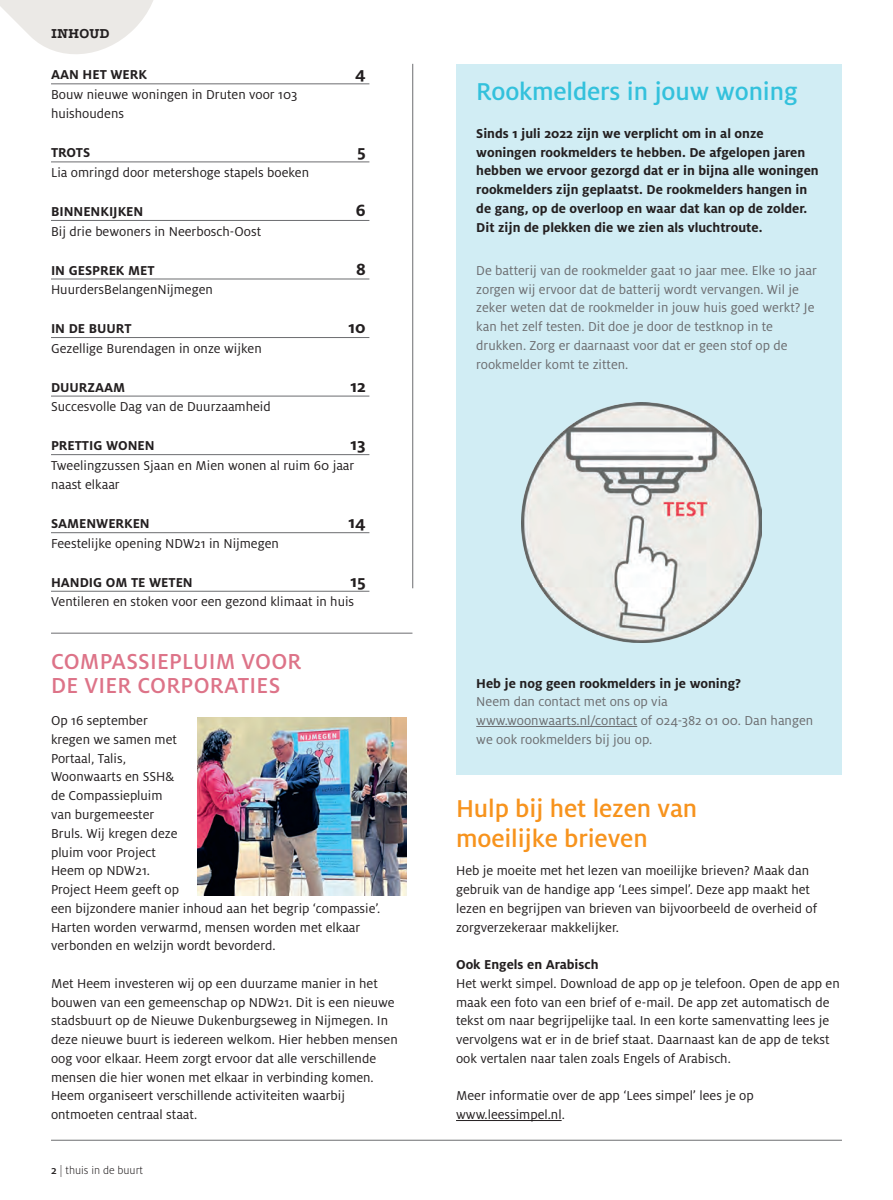
<style>
.page{position:relative;width:893px;height:1200px;background:#fff}
.page>*{position:absolute;margin:0;border:0;box-sizing:border-box;transform-origin:0 0}
.kopje_Black_18{font:500 27px "Milo OT";letter-spacing:-.005em;color:#f7931d}
.kopje_Black_18-2{font:500 27px "Milo OT";letter-spacing:-.005em;color:#33c1dc}
.pt_9_5_12_5{font:500 24px "Milo OT";letter-spacing:.01em;color:#dd7388}
.inhoud-rubriek-paginacijfer{font:700 18px "Milo OT";color:#231f20}
.rubrieksaanduiding{font:700 15px "Podkova";color:#231f20}
.pt_9_5_12_5-2{font:14.25px/18.8px "Milo OT";color:#231f20}
.pt_medium{font:14.25px/18.8px "Milo OT";color:#231f20}
.pt_9_5_12_5-3{font:14.25px/18.8px "Milo OT";color:#6c6d70}
.inhoud-tekst{font:14.25px/19.5px "Milo OT";color:#231f20}
.kopje_Black_18-3{font:700 14.25px/18.8px "Milo OT";color:#231f20}
.inhoud-rubriek-paginacijfer-2{font:700 14.25px "Milo OT";color:#231f20}
.intro_9_5_12_5{font:700 14.25px "Milo OT";color:#231f20}
.t1{font:300 12px "Milo OT";color:#231f20}
.s1{font-weight:500}
</style>
<div class="page">
<hr style="left:51px;top:1139px;width:791px;height:1px;background:#6c6d70">
<div style="left:456px;top:64px;width:386px;height:710px;background:#d1edf4"></div>
<svg style="left:0;top:0;width:153px;height:54px"></svg>
<hr style="left:51px;top:84px;width:318px;height:1px;background:#6c6d70">
<hr style="left:51px;top:162px;width:318px;height:1px;background:#6c6d70">
<hr style="left:51px;top:220px;width:318px;height:1px;background:#6c6d70">
<hr style="left:51px;top:279px;width:318px;height:1px;background:#6c6d70">
<hr style="left:51px;top:337px;width:318px;height:1px;background:#6c6d70">
<hr style="left:51px;top:396px;width:318px;height:1px;background:#6c6d70">
<hr style="left:51px;top:454px;width:318px;height:1px;background:#6c6d70">
<hr style="left:51px;top:532px;width:318px;height:1px;background:#6c6d70">
<hr style="left:51px;top:591px;width:318px;height:1px;background:#6c6d70">
<hr style="left:412px;top:64px;width:1px;height:524px;background:#6c6d70">
<hr style="left:51px;top:632px;width:361px;height:1px;background:#6c6d70">
<hr style="left:476px;top:725px;width:161px;height:1px;background:#6c6d70">
<img style="left:522px;top:403px;width:239px;height:239px">
<img style="left:198px;top:717px;width:208px;height:178px">
<hr style="left:456px;top:1119px;width:106px;height:1px;background:#231f20">
<p class="rubrieksaanduiding" style="left:51px;top:26px;width:60px">INHOUD</p>
<p class="inhoud-rubriek-paginacijfer-2" style="left:51px;top:67px;width:97px">AAN HET WERK</p>
<p class="inhoud-rubriek-paginacijfer" style="left:355px;top:64px;width:12px">4</p>
<p class="inhoud-tekst" style="left:51px;top:85px;width:248px">Bouw nieuwe woningen in Druten voor 103 huishoudens</p>
<p class="inhoud-rubriek-paginacijfer-2" style="left:51px;top:145px;width:41px">TROTS</p>
<p class="inhoud-rubriek-paginacijfer" style="left:357px;top:142px;width:10px">5</p>
<p class="inhoud-tekst" style="left:51px;top:163px;width:260px">Lia omringd door metershoge stapels boeken</p>
<p class="inhoud-rubriek-paginacijfer-2" style="left:51px;top:203px;width:94px">BINNENKIJKEN</p>
<p class="inhoud-rubriek-paginacijfer" style="left:356px;top:200px;width:11px">6</p>
<p class="inhoud-tekst" style="left:51px;top:221px;width:212px">Bij drie bewoners in Neerbosch-Oost</p>
<p class="inhoud-rubriek-paginacijfer-2" style="left:51px;top:262px;width:105px">IN GESPREK MET</p>
<p class="inhoud-rubriek-paginacijfer" style="left:356px;top:259px;width:11px">8</p>
<p class="inhoud-tekst" style="left:51px;top:280px;width:163px">HuurdersBelangenNijmegen</p>
<p class="inhoud-rubriek-paginacijfer-2" style="left:51px;top:320px;width:82px">IN DE BUURT</p>
<p class="inhoud-rubriek-paginacijfer" style="left:349px;top:317px;width:19px">10</p>
<p class="inhoud-tekst" style="left:51px;top:338px;width:212px">Gezellige Burendagen in onze wijken</p>
<p class="inhoud-rubriek-paginacijfer-2" style="left:51px;top:379px;width:76px">DUURZAAM</p>
<p class="inhoud-rubriek-paginacijfer" style="left:350px;top:376px;width:17px">12</p>
<p class="inhoud-tekst" style="left:51px;top:397px;width:221px">Succesvolle Dag van de Duurzaamheid</p>
<p class="inhoud-rubriek-paginacijfer-2" style="left:51px;top:437px;width:105px">PRETTIG WONEN</p>
<p class="inhoud-rubriek-paginacijfer" style="left:351px;top:434px;width:17px">13</p>
<p class="inhoud-tekst" style="left:51px;top:455px;width:305px">Tweelingzussen Sjaan en Mien wonen al ruim 60 jaar naast elkaar</p>
<p class="inhoud-rubriek-paginacijfer-2" style="left:51px;top:515px;width:100px">SAMENWERKEN</p>
<p class="inhoud-rubriek-paginacijfer" style="left:348px;top:512px;width:19px">14</p>
<p class="inhoud-tekst" style="left:51px;top:533px;width:229px">Feestelijke opening NDW21 in Nijmegen</p>
<p class="inhoud-rubriek-paginacijfer-2" style="left:51px;top:574px;width:143px">HANDIG OM TE WETEN</p>
<p class="inhoud-rubriek-paginacijfer" style="left:350px;top:571px;width:17px">15</p>
<p class="inhoud-tekst" style="left:51px;top:592px;width:305px">Ventileren en stoken voor een gezond klimaat in huis</p>
<p class="pt_9_5_12_5" style="left:51px;top:648px;width:252px">COMPASSIEPLUIM VOOR</p>
<p class="pt_9_5_12_5" style="left:51px;top:672px;width:231px">DE VIER CORPORATIES</p>
<p class="pt_9_5_12_5-2" style="left:51px;top:711px;width:331px">Op 16 september<br>kregen we samen met<br>Portaal, Talis,<br>Woonwaarts en SSH&amp;<br>de Compassiepluim<br>van burgemeester<br>Bruls. Wij kregen deze<br>pluim voor Project<br>Heem op NDW21.<br>Project Heem geeft op<br>een bijzondere manier inhoud aan het begrip ‘compassie’.<br>Harten worden verwarmd, mensen worden met elkaar verbonden en welzijn wordt bevorderd.</p>
<p class="pt_9_5_12_5-2" style="left:51px;top:973px;width:348px">Met Heem investeren wij op een duurzame manier in het bouwen van een gemeenschap op NDW21. Dit is een nieuwe stadsbuurt op de Nieuwe Dukenburgseweg in Nijmegen. In deze nieuwe buurt is iedereen welkom. Hier hebben mensen oog voor elkaar. Heem zorgt ervoor dat alle verschillende mensen die hier wonen met elkaar in verbinding komen.<br>Heem organiseert verschillende activiteiten waarbij ontmoeten centraal staat.</p>
<p class="t1" style="left:51px;top:1163px;width:94px"><span class="s1">2</span> | thuis in de buurt</p>
<p class="kopje_Black_18-2" style="left:476px;top:77px;width:323px">Rookmelders in jouw woning</p>
<p class="kopje_Black_18-3" style="left:476px;top:124px;width:344px">Sinds 1 juli 2022 zijn we verplicht om in al onze woningen rookmelders te hebben. De afgelopen jaren hebben we ervoor gezorgd dat er in bijna alle woningen rookmelders zijn geplaatst. De rookmelders hangen in de gang, op de overloop en waar dat kan op de zolder.<br>Dit zijn de plekken die we zien als vluchtroute.</p>
<p class="pt_9_5_12_5-3" style="left:476px;top:261px;width:342px">De batterij van de rookmelder gaat 10 jaar mee. Elke 10 jaar zorgen wij ervoor dat de batterij wordt vervangen. Wil je</p>
<p class="pt_9_5_12_5-3" style="left:476px;top:298px;width:340px">zeker weten dat de rookmelder in jouw huis goed werkt? Je kan het zelf testen. Dit doe je door de testknop in te drukken. Zorg er daarnaast voor dat er geen stof op de rookmelder komt te zitten.</p>
<p class="intro_9_5_12_5" style="left:476px;top:675px;width:266px">Heb je nog geen rookmelders in je woning?</p>
<p class="pt_9_5_12_5-3" style="left:476px;top:692px;width:193px">Neem dan contact met ons op via</p>
<p class="pt_9_5_12_5-3" style="left:476px;top:711px;width:338px">www.woonwaarts.nl/contact of 024-382 01 00. Dan hangen we ook rookmelders bij jou op.</p>
<p class="kopje_Black_18" style="left:456px;top:793px;width:243px">Hulp bij het lezen van</p>
<p class="kopje_Black_18" style="left:456px;top:823px;width:193px">moeilijke brieven</p>
<p class="pt_medium" style="left:456px;top:861px;width:363px">Heb je moeite met het lezen van moeilijke brieven? Maak dan gebruik van de handige app ‘Lees simpel’. Deze app maakt het lezen en begrijpen van brieven van bijvoorbeeld de overheid of zorgverzekeraar makkelijker.</p>
<p class="intro_9_5_12_5" style="left:456px;top:956px;width:144px">Ook Engels en Arabisch</p>
<p class="pt_medium" style="left:456px;top:973px;width:385px">Het werkt simpel. Download de app op je telefoon. Open de app en maak een foto van een brief of e-mail. De app zet automatisch de tekst om naar begrijpelijke taal. In een korte samenvatting lees je vervolgens wat er in de brief staat. Daarnaast kan de app de tekst ook vertalen naar talen zoals Engels of Arabisch.</p>
<p class="pt_medium" style="left:456px;top:1086px;width:299px">Meer informatie over de app ‘Lees simpel’ lees je op</p>
<p class="pt_medium" style="left:456px;top:1105px;width:110px">www.leessimpel.nl.</p>
</div>
